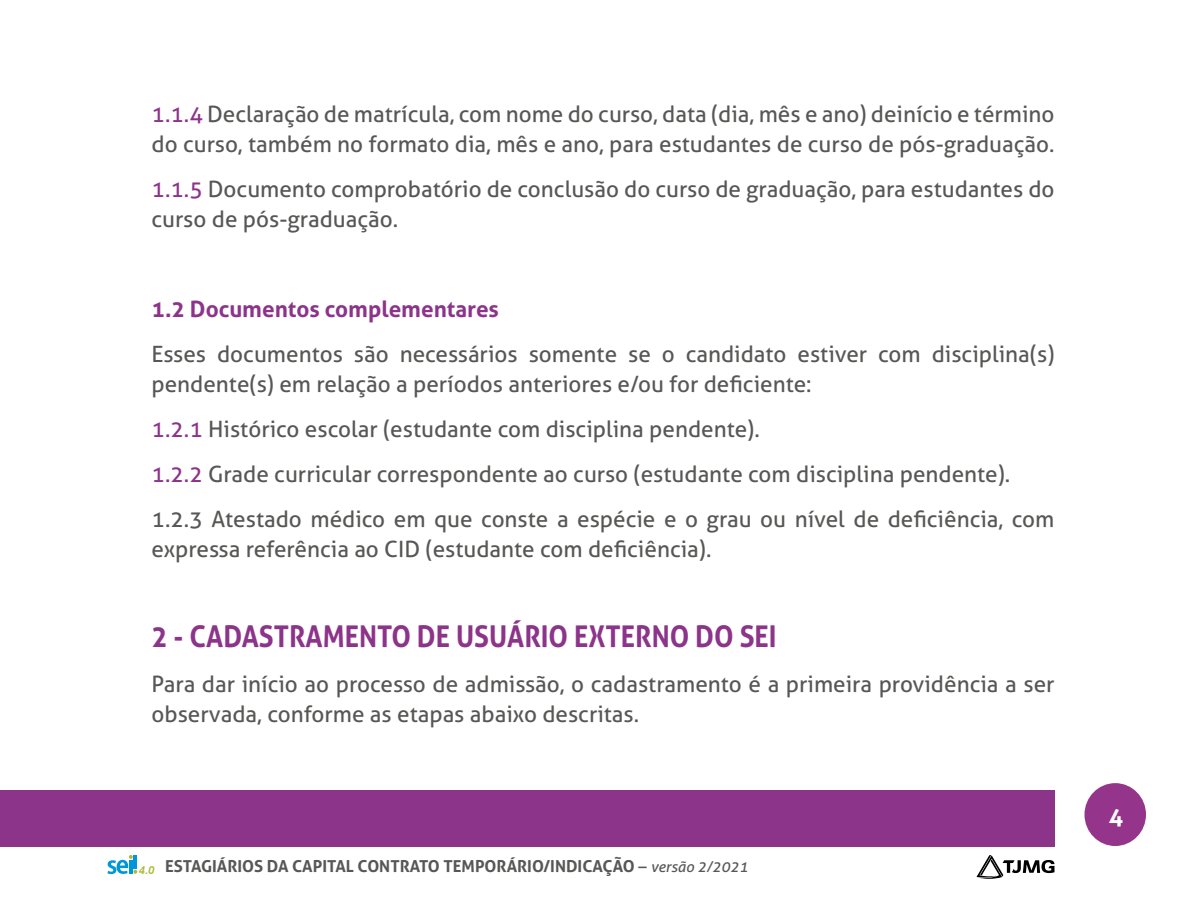
<style>
.page{position:relative;width:1200px;height:900px;background:#fff}
.page>*{position:absolute;margin:0;border:0;box-sizing:border-box;transform-origin:0 0}
.t1{font:700 30px "Aller";color:#8c348a;scale:.9 1}
.t2{font:700 24px "Aller";color:#fff}
.t3{font:22.5px/30px "Aller";color:#575756}
.t4{font:700 22.5px "Aller";color:#8c348a}
.t5{font:700 16.5px "Aller";color:#575756}
.s1{color:#8c348a}
.s2{font-weight:400}
.s3{font-weight:400;font-style:italic;font-size:15px}
</style>
<div class="page">
<div style="left:1084px;top:783px;width:62px;height:63px;background:#94348a;border-radius:50%"></div>
<svg style="left:976px;top:855px;width:79px;height:24px"></svg>
<svg style="left:107px;top:855px;width:30px;height:19px"></svg>
<div style="left:0;top:790px;width:1054px;height:57px;background:#8c348a"></div>
<p class="t3" style="left:152px;top:99px;width:905px"><span class="s1">1.1.4</span> Declaração de matrícula, com nome do curso, data (dia, mês e ano) deinício e término do curso, também no formato dia, mês e ano, para estudantes de curso de pós-graduação.</p>
<p class="t3" style="left:152px;top:174px;width:905px"><span class="s1">1.1.5</span> Documento comprobatório de conclusão do curso de graduação, para estudantes do curso de pós-graduação.</p>
<p class="t4" style="left:152px;top:295px;width:349px">1.2 Documentos complementares</p>
<p class="t3" style="left:152px;top:339px;width:905px">Esses documentos são necessários somente se o candidato estiver com disciplina(s) pendente(s) em relação a períodos anteriores e/ou for deficiente:</p>
<p class="t3" style="left:152px;top:406px;width:905px;line-height:45px"><span class="s1">1.2.1</span> Histórico escolar (estudante com disciplina pendente).<br><span class="s1">1.2.2</span> Grade curricular correspondente ao curso (estudante com disciplina pendente).<br>1.2.3 Atestado médico em que conste a espécie e o grau ou nível de deficiência, com</p>
<p class="t3" style="left:152px;top:534px;width:561px">expressa referência ao CID (estudante com deficiência).</p>
<h1 class="t1" style="left:152px;top:617px;width:696px">2 - CADASTRAMENTO DE USUÁRIO EXTERNO DO SEI</h1>
<p class="t3" style="left:152px;top:669px;width:905px">Para dar início ao processo de admissão, o cadastramento é a primeira providência a ser observada, conforme as etapas abaixo descritas.</p>
<p class="t5" style="left:139px;top:856px;width:611px"><sub>4.0</sub> ESTAGIÁRIOS DA CAPITAL CONTRATO TEMPORÁRIO/INDICAÇÃO <span class="s2">–</span> <span class="s3">versão 2/2021</span></p>
<p class="t2" style="left:1109px;top:801px;width:16px">4</p>
</div>
